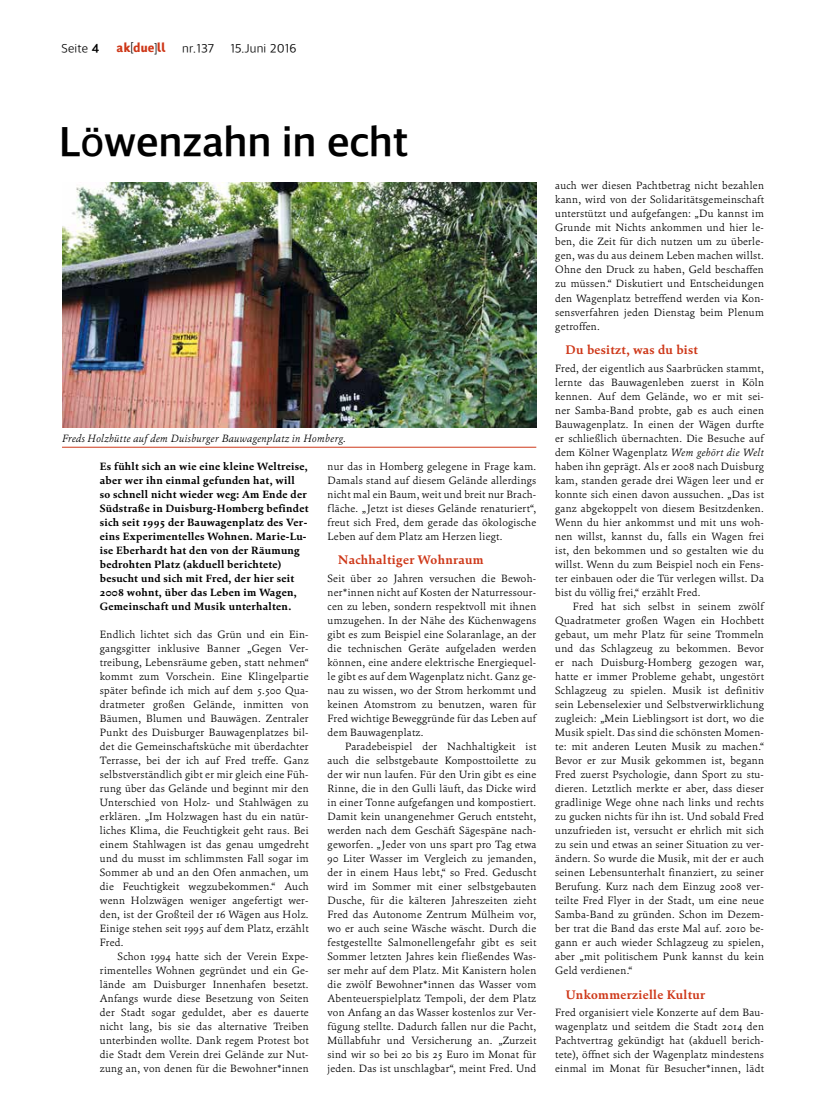
<style>
.page{position:relative;width:826px;height:1110px;background:#fff}
.page>*{position:absolute;margin:0;border:0;box-sizing:border-box;transform-origin:0 0}
.t1{font:700 42.5px "Akduell Apple SD Gothic Neo";letter-spacing:-.01em;color:#000}
.t2{font:700 12.5px "Cala";letter-spacing:.025em;color:#ce3819}
.t3{font:300 12.5px "Akduell Apple SD Gothic Neo";letter-spacing:.01em;color:#000}
.t4{font:12.5px "Akduell 03";letter-spacing:.02em;color:#ce3819}
.t5{font:300 10.62px/14px "Cala";letter-spacing:.025em;color:#000;text-align:justify}
.t6{font:700 10.62px/14px "Cala";letter-spacing:.025em;color:#000}
.t7{font:italic 300 10.62px "Cala";letter-spacing:.02em;color:#000}
.s1{font-weight:700}
.s2{color:#000}
.s3{font-style:italic}
</style>
<div class="page">
<img style="left:62px;top:182px;width:474px;height:245px">
<hr style="left:62px;top:447px;width:474px;height:1px;background:#ce3819">
<p class="t3" style="left:62px;top:40px;width:39px">Seite <span class="s1">4</span></p>
<p class="t4" style="left:116px;top:42px;width:51px">ak<span class="s2">[</span>due<span class="s2">]</span>ll</p>
<p class="t3" style="left:182px;top:40px;width:33px">nr.137</p>
<p class="t3" style="left:230px;top:40px;width:67px">15.Juni 2016</p>
<h1 class="t1" style="left:59px;top:112px;width:351px">Löwenzahn in echt</h1>
<p class="t7" style="left:62px;top:431px;width:285px">Freds Holzhütte auf dem Duisburger Bauwagenplatz in Homberg.</p>
<p class="t6" style="left:100px;top:459px;width:210px">Es fühlt sich an wie eine kleine Weltreise, aber wer ihn einmal gefunden hat, will<br>so schnell nicht wieder weg: Am Ende der Südstraße in Duisburg-Homberg befindet sich seit 1995 der Bauwagenplatz des Ver&shy;eins Experimentelles Wohnen. Marie-Lu&shy;ise Eberhardt hat den von der Räumung bedrohten Platz (akduell berichtete) besucht und sich mit Fred, der hier seit 2008 wohnt, über das Leben im Wagen, Gemeinschaft und Musik unterhalten.</p>
<p class="t5" style="left:100px;top:627px;width:210px">Endlich lichtet sich das Grün und ein Ein&shy;gangsgitter inklusive Banner „Gegen Ver&shy;treibung, Lebensräume geben, statt nehmen“ kommt zum Vorschein. Eine Klingelpartie später befinde ich mich auf dem 5.500 Qua&shy;dratmeter großen Gelände, inmitten von Bäumen, Blumen und Bauwägen. Zentraler Punkt des Duisburger Bauwagenplatzes bil&shy;det die Gemeinschaftsküche mit überdachter Terrasse, bei der ich auf Fred treffe. Ganz selbstverständlich gibt er mir gleich eine Füh&shy;rung über das Gelände und beginnt mir den Unterschied von Holz- und Stahlwägen zu erklären. „Im Holzwagen hast du ein natür&shy;liches Klima, die Feuchtigkeit geht raus. Bei einem Stahlwagen ist das genau umgedreht und du musst im schlimmsten Fall sogar im Sommer ab und an den Ofen anmachen, um die Feuchtigkeit wegzubekommen.“ Auch wenn Holzwägen weniger angefertigt wer&shy;den, ist der Großteil der 16 Wägen aus Holz.<br>Einige stehen seit 1995 auf dem Platz, erzählt Fred.</p>
<p class="t5" style="left:100px;top:949px;width:210px;text-indent:18px">Schon 1994 hatte sich der Verein Expe&shy;rimentelles Wohnen gegründet und ein Ge&shy;lände am Duisburger Innenhafen besetzt.<br>Anfangs wurde diese Besetzung von Seiten der Stadt sogar geduldet, aber es dauerte nicht lang, bis sie das alternative Treiben unterbinden wollte. Dank regem Protest bot die Stadt dem Verein drei Gelände zur Nut&shy;zung an, von denen für die Bewohner*innen</p>
<p class="t5" style="left:327px;top:459px;width:210px">nur das in Homberg gelegene in Frage kam.<br>Damals stand auf diesem Gelände allerdings nicht mal ein Baum, weit und breit nur Brach&shy;fläche. „Jetzt ist dieses Gelände renaturiert“, freut sich Fred, dem gerade das ökologische Leben auf dem Platz am Herzen liegt.</p>
<p class="t2" style="left:338px;top:552px;width:147px">Nachhaltiger Wohnraum</p>
<p class="t5" style="left:327px;top:571px;width:210px">Seit über 20 Jahren versuchen die Bewoh&shy;ner*innen nicht auf Kosten der Naturressour&shy;cen zu leben, sondern respektvoll mit ihnen umzugehen. In der Nähe des Küchenwagens gibt es zum Beispiel eine Solaranlage, an der die technischen Geräte aufgeladen werden können, eine andere elektrische Energiequel&shy;le gibt es auf dem Wagenplatz nicht. Ganz ge&shy;nau zu wissen, wo der Strom herkommt und keinen Atomstrom zu benutzen, waren für Fred wichtige Beweggründe für das Leben auf dem Bauwagenplatz.</p>
<p class="t5" style="left:327px;top:739px;width:210px;text-indent:18px">Paradebeispiel der Nachhaltigkeit ist auch die selbstgebaute Komposttoilette zu der wir nun laufen. Für den Urin gibt es eine Rinne, die in den Gulli läuft, das Dicke wird in einer Tonne aufgefangen und kompostiert.<br>Damit kein unangenehmer Geruch entsteht, werden nach dem Geschäft Sägespäne nach&shy;geworfen. „Jeder von uns spart pro Tag etwa 90 Liter Wasser im Vergleich zu jemanden, der in einem Haus lebt,“ so Fred. Geduscht wird im Sommer mit einer selbstgebauten Dusche, für die kälteren Jahreszeiten zieht Fred das Autonome Zentrum Mülheim vor, wo er auch seine Wäsche wäscht. Durch die festgestellte Salmonellengefahr gibt es seit Sommer letzten Jahres kein fließendes Was&shy;ser mehr auf dem Platz. Mit Kanistern holen die zwölf Bewohner*innen das Wasser vom Abenteuerspielplatz Tempoli, der dem Platz von Anfang an das Wasser kostenlos zur Ver&shy;fügung stellte. Dadurch fallen nur die Pacht, Müllabfuhr und Versicherung an. „Zurzeit sind wir so bei 30 bis 35 Euro im Monat für jeden. Das ist unschlagbar“, meint Fred. Und</p>
<p class="t5" style="left:555px;top:179px;width:210px">auch wer diesen Pachtbetrag nicht bezahlen kann, wird von der Solidaritätsgemeinschaft unterstützt und aufgefangen: „Du kannst im Grunde mit Nichts ankommen und hier le&shy;ben, die Zeit für dich nutzen um zu überle&shy;gen, was du aus deinem Leben machen willst.<br>Ohne den Druck zu haben, Geld beschaffen zu müssen.“ Diskutiert und Entscheidungen den Wagenplatz betreffend werden via Kon&shy;sensverfahren jeden Dienstag beim Plenum getroffen.</p>
<p class="t2" style="left:566px;top:342px;width:134px">Du besitzt, was du bist</p>
<p class="t5" style="left:555px;top:361px;width:210px">Fred, der eigentlich aus Saarbrücken stammt, lernte das Bauwagenleben zuerst in Köln kennen. Auf dem Gelände, wo er mit sei&shy;ner Samba-Band probte, gab es auch einen Bauwagenplatz. In einen der Wägen durfte er schließlich übernachten. Die Besuche auf dem Kölner Wagenplatz <span class="s3">Wem gehört die Welt </span>haben ihn geprägt. Als er 2008 nach Duisburg kam, standen gerade drei Wägen leer und er konnte sich einen davon aussuchen. „Das ist ganz abgekoppelt von diesem Besitzdenken.<br>Wenn du hier ankommst und mit uns woh&shy;nen willst, kannst du, falls ein Wagen frei ist, den bekommen und so gestalten wie du willst. Wenn du zum Beispiel noch ein Fens&shy;ter einbauen oder die Tür verlegen willst. Da bist du völlig frei,“ erzählt Fred.</p>
<p class="t5" style="left:555px;top:599px;width:210px;text-indent:18px">Fred hat sich selbst in seinem zwölf Quadratmeter großen Wagen ein Hochbett gebaut, um mehr Platz für seine Trommeln und das Schlagzeug zu bekommen. Bevor er nach Duisburg-Homberg gezogen war, hatte er immer Probleme gehabt, ungestört Schlagzeug zu spielen. Musik ist definitiv sein Lebenselexier und Selbstverwirklichung zugleich: „Mein Lieblingsort ist dort, wo die Musik spielt. Das sind die schönsten Momen&shy;te: mit anderen Leuten Musik zu machen.“ Bevor er zur Musik gekommen ist, begann Fred zuerst Psychologie, dann Sport zu stu&shy;dieren. Letztlich merkte er aber, dass dieser gradlinige Wege ohne nach links und rechts zu gucken nichts für ihn ist. Und sobald Fred unzufrieden ist, versucht er ehrlich mit sich zu sein und etwas an seiner Situation zu ver&shy;ändern. So wurde die Musik, mit der er auch seinen Lebensunterhalt finanziert, zu seiner Berufung. Kurz nach dem Einzug 2008 ver&shy;teilte Fred Flyer in der Stadt, um eine neue Samba-Band zu gründen. Schon im Dezem&shy;ber trat die Band das erste Mal auf. 2010 be&shy;gann er auch wieder Schlagzeug zu spielen, aber „mit politischem Punk kannst du kein Geld verdienen.“</p>
<p class="t2" style="left:566px;top:986px;width:141px">Unkommerzielle Kultur</p>
<p class="t5" style="left:555px;top:1005px;width:210px">Fred organisiert viele Konzerte auf dem Bau&shy;wagenplatz und seitdem die Stadt 2014 den Pachtvertrag gekündigt hat (akduell berich&shy;tete), öffnet sich der Wagenplatz mindestens einmal im Monat für Besucher*innen, lädt</p>
</div>
